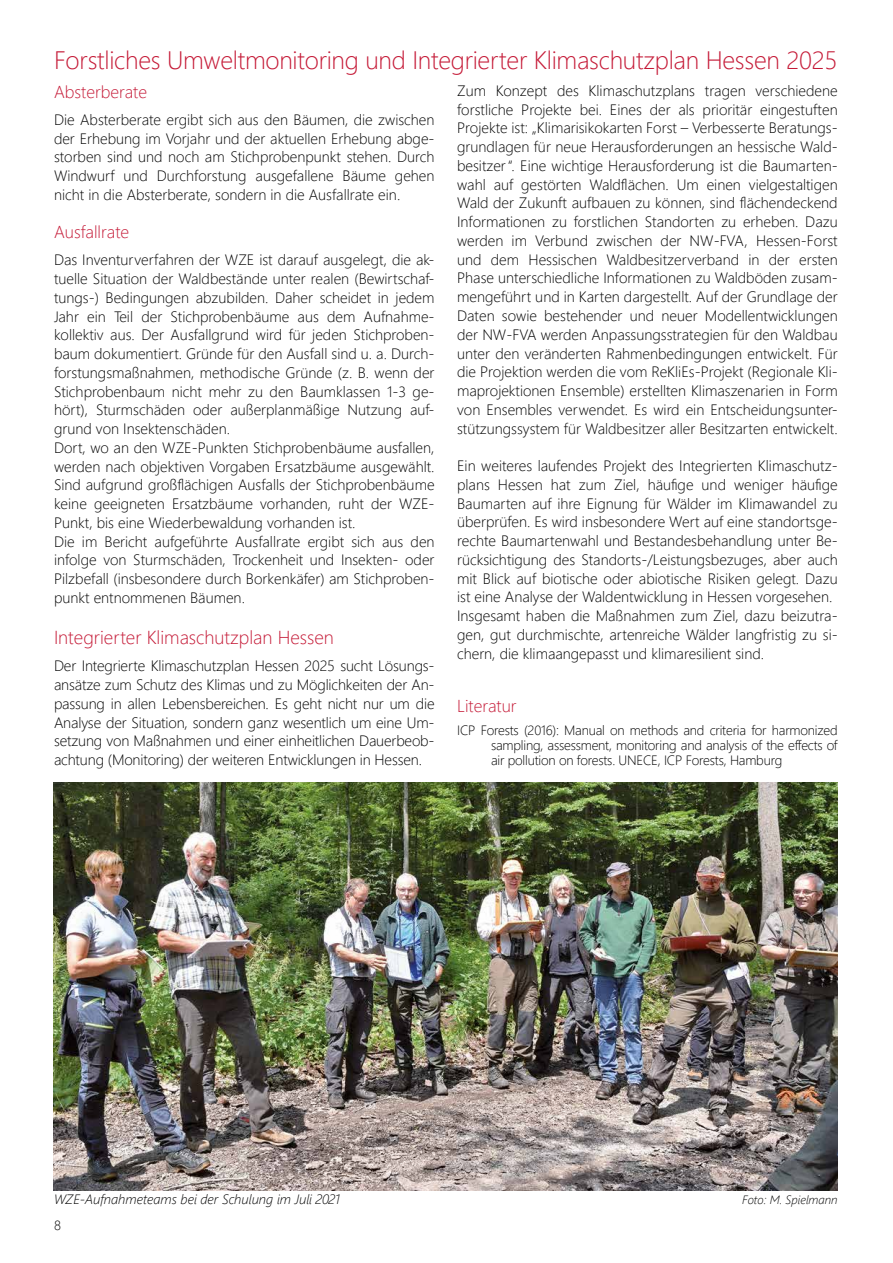
<style>
.page{position:relative;width:893px;height:1263px;background:#fff}
.page>*{position:absolute;margin:0;border:0;box-sizing:border-box;transform-origin:0 0}
.Überschrift1{font:300 25.2px "Segoe UI";letter-spacing:-.01em;color:#c51a37}
.Überschrift2{font:300 18.75px "Segoe UI";color:#c51a37}
.Überschrift3{font:300 17.25px "Segoe UI";color:#c51a37}
.Text{font:300 15px/18.8px "Segoe UI";color:#000;text-align:justify}
.Literatur{font:300 13.5px/15px "Segoe UI";letter-spacing:-.015em;color:#000;text-align:justify}
.Abbildung{font:italic 300 13.5px "Segoe UI";color:#000}
.Abbildung-2{font:italic 300 12px "Segoe UI";color:#000}
</style>
<div class="page">
<img style="left:54px;top:782px;width:784px;height:408px">
<p class="Überschrift1" style="left:54px;top:37px;width:785px">Forstliches Umweltmonitoring und Integrierter Klimaschutzplan Hessen 2025</p>
<p class="Überschrift3" style="left:54px;top:75px;width:95px">Absterberate</p>
<p class="Text" style="left:54px;top:109px;width:382px">Die Absterberate ergibt sich aus den Bäumen, die zwischen der Erhebung im Vorjahr und der aktuellen Erhebung abge&shy;storben sind und noch am Stichprobenpunkt stehen. Durch Windwurf und Durchforstung ausgefallene Bäume gehen nicht in die Absterberate, sondern in die Ausfallrate ein.</p>
<p class="Überschrift3" style="left:54px;top:216px;width:77px">Ausfallrate</p>
<p class="Text" style="left:54px;top:249px;width:382px">Das Inventurverfahren der WZE ist darauf ausgelegt, die ak&shy;tuelle Situation der Waldbestände unter realen (Bewirtschaf&shy;tungs-) Bedingungen abzubilden. Daher scheidet in jedem Jahr ein Teil der Stichprobenbäume aus dem Aufnahme&shy;kollektiv aus. Der Ausfallgrund wird für jeden Stichproben&shy;baum dokumentiert. Gründe für den Ausfall sind u. a. Durch&shy;forstungsmaßnahmen, methodische Gründe (z. B. wenn der Stichprobenbaum nicht mehr zu den Baumklassen 1-3 ge&shy;hört), Sturmschäden oder außerplanmäßige Nutzung auf&shy;grund von Insektenschäden.</p>
<p class="Text" style="left:54px;top:437px;width:382px">Dort, wo an den WZE-Punkten Stichprobenbäume ausfallen, werden nach objektiven Vorgaben Ersatzbäume ausgewählt.<br>Sind aufgrund großflächigen Ausfalls der Stichprobenbäume keine geeigneten Ersatzbäume vorhanden, ruht der WZE-Punkt, bis eine Wiederbewaldung vorhanden ist.</p>
<p class="Text" style="left:54px;top:530px;width:382px">Die im Bericht aufgeführte Ausfallrate ergibt sich aus den infolge von Sturmschäden, Trockenheit und Insekten- oder Pilzbefall (insbesondere durch Borkenkäfer) am Stichproben&shy;punkt entnommenen Bäumen.</p>
<p class="Überschrift2" style="left:54px;top:620px;width:281px">Integrierter Klimaschutzplan Hessen</p>
<p class="Text" style="left:54px;top:655px;width:382px">Der Integrierte Klimaschutzplan Hessen 2025 sucht Lösungs&shy;ansätze zum Schutz des Klimas und zu Möglichkeiten der An&shy;passung in allen Lebensbereichen. Es geht nicht nur um die Analyse der Situation, sondern ganz wesentlich um eine Um&shy;setzung von Maßnahmen und einer einheitlichen Dauerbeob&shy;achtung (Monitoring) der weiteren Entwicklungen in Hessen.</p>
<p class="Text" style="left:457px;top:80px;width:382px">Zum Konzept des Klimaschutzplans tragen verschiedene forstliche Projekte bei. Eines der als prioritär eingestuften Projekte ist: „Klimarisikokarten Forst – Verbesserte Beratungs&shy;grundlagen für neue Herausforderungen an hessische Wald&shy;besitzer“. Eine wichtige Herausforderung ist die Baumarten&shy;wahl auf gestörten Waldflächen. Um einen vielgestaltigen Wald der Zukunft aufbauen zu können, sind flächendeckend Informationen zu forstlichen Standorten zu erheben. Dazu werden im Verbund zwischen der NW-FVA, Hessen-Forst und dem Hessischen Waldbesitzerverband in der ersten Phase unterschiedliche Informationen zu Waldböden zusam&shy;mengeführt und in Karten dargestellt. Auf der Grundlage der Daten sowie bestehender und neuer Modellentwicklungen der NW-FVA werden Anpassungsstrategien für den Waldbau unter den veränderten Rahmenbedingungen entwickelt. Für die Projektion werden die vom ReKliEs-Projekt (Regionale Kli&shy;maprojektionen Ensemble) erstellten Klimaszenarien in Form von Ensembles verwendet. Es wird ein Entscheidungsunter&shy;stützungssystem für Waldbesitzer aller Besitzarten entwickelt.</p>
<p class="Text" style="left:457px;top:455px;width:382px">Ein weiteres laufendes Projekt des Integrierten Klimaschutz&shy;plans Hessen hat zum Ziel, häufige und weniger häufige Baumarten auf ihre Eignung für Wälder im Klimawandel zu überprüfen. Es wird insbesondere Wert auf eine standortsge&shy;rechte Baumartenwahl und Bestandesbehandlung unter Be&shy;rücksichtigung des Standorts-/Leistungsbezuges, aber auch mit Blick auf biotische oder abiotische Risiken gelegt. Dazu ist eine Analyse der Waldentwicklung in Hessen vorgesehen.</p>
<p class="Text" style="left:457px;top:605px;width:382px">Insgesamt haben die Maßnahmen zum Ziel, dazu beizutra&shy;gen, gut durchmischte, artenreiche Wälder langfristig zu si&shy;chern, die klimaangepasst und klimaresilient sind.</p>
<p class="Überschrift3" style="left:457px;top:689px;width:61px">Literatur</p>
<p class="Literatur" style="left:491px;top:722px;width:348px;text-indent:-34px">ICP Forests (2016): Manual on methods and criteria for harmonized sampling, assessment, monitoring and analysis of the effects of air pollution on forests. UNECE, ICP Forests, Hamburg</p>
<p class="Abbildung" style="left:54px;top:1186px;width:288px">WZE-Aufnahmeteams bei der Schulung im Juli 2021</p>
<p class="Abbildung-2" style="left:742px;top:1188px;width:97px">Foto: M. Spielmann</p>
<p class="Literatur" style="left:54px;top:1217px;width:8px">8</p>
</div>
